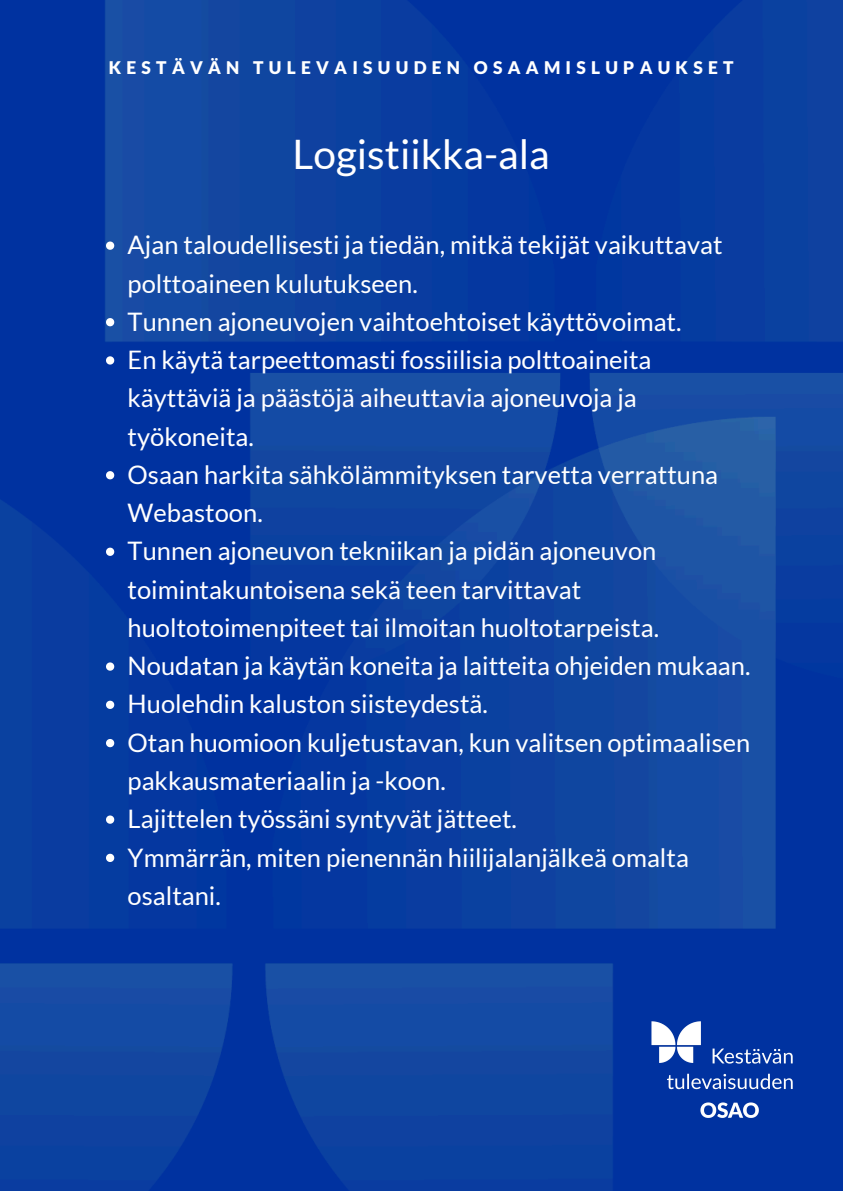
<style>
.page{position:relative;width:843px;height:1191px;background:#fff}
.page>*{position:absolute;margin:0;border:0;box-sizing:border-box;transform-origin:0 0}
.t1{font:40.6px "Lato";color:#fff}
.t2{font:25.5px/38.2px "Lato";color:#fff}
.t3{font:900 17.4px "Lato";letter-spacing:.3em;color:#fff}
</style>
<div class="page">
<img style="left:0;top:0;width:842px;height:1190px">
<img style="left:639px;top:979px;width:180px;height:179px">
<svg style="left:106px;top:241px;width:8px;height:9px"></svg>
<svg style="left:106px;top:318px;width:8px;height:8px"></svg>
<svg style="left:106px;top:356px;width:8px;height:8px"></svg>
<svg style="left:106px;top:471px;width:8px;height:8px"></svg>
<svg style="left:106px;top:547px;width:8px;height:9px"></svg>
<svg style="left:106px;top:662px;width:8px;height:8px"></svg>
<svg style="left:106px;top:700px;width:8px;height:9px"></svg>
<svg style="left:106px;top:739px;width:8px;height:8px"></svg>
<svg style="left:106px;top:815px;width:8px;height:8px"></svg>
<svg style="left:106px;top:853px;width:8px;height:8px"></svg>
<p class="t3" style="left:109px;top:57px;width:626px">KESTÄVÄN TULEVAISUUDEN OSAAMISLUPAUKSET</p>
<p class="t1" style="left:292px;top:129px;width:258px">Logistiikka-ala</p>
<h1 class="t2" style="left:128px;top:225px;width:596px">Ajan taloudellisesti ja tiedän, mitkä tekijät vaikuttavat polttoaineen kulutukseen.</h1>
<p class="t2" style="left:128px;top:302px;width:555px">Tunnen ajoneuvojen vaihtoehtoiset käyttövoimat.</p>
<p class="t2" style="left:128px;top:340px;width:525px">En käytä tarpeettomasti fossiilisia polttoaineita käyttäviä ja päästöjä aiheuttavia ajoneuvoja ja työkoneita.</p>
<p class="t2" style="left:128px;top:455px;width:592px">Osaan harkita sähkölämmityksen tarvetta verrattuna<br>Webastoon.</p>
<p class="t2" style="left:128px;top:531px;width:533px">Tunnen ajoneuvon tekniikan ja pidän ajoneuvon toimintakuntoisena sekä teen tarvittavat huoltotoimenpiteet tai ilmoitan huoltotarpeista.</p>
<p class="t2" style="left:128px;top:646px;width:624px">Noudatan ja käytän koneita ja laitteita ohjeiden mukaan.</p>
<p class="t2" style="left:128px;top:684px;width:361px">Huolehdin kaluston siisteydestä.</p>
<p class="t2" style="left:128px;top:722px;width:624px">Otan huomioon kuljetustavan, kun valitsen optimaalisen pakkausmateriaalin ja -koon.</p>
<p class="t2" style="left:128px;top:799px;width:391px">Lajittelen työssäni syntyvät jätteet.</p>
<p class="t2" style="left:128px;top:837px;width:562px">Ymmärrän, miten pienennän hiilijalanjälkeä omalta osaltani.</p>
</div>
